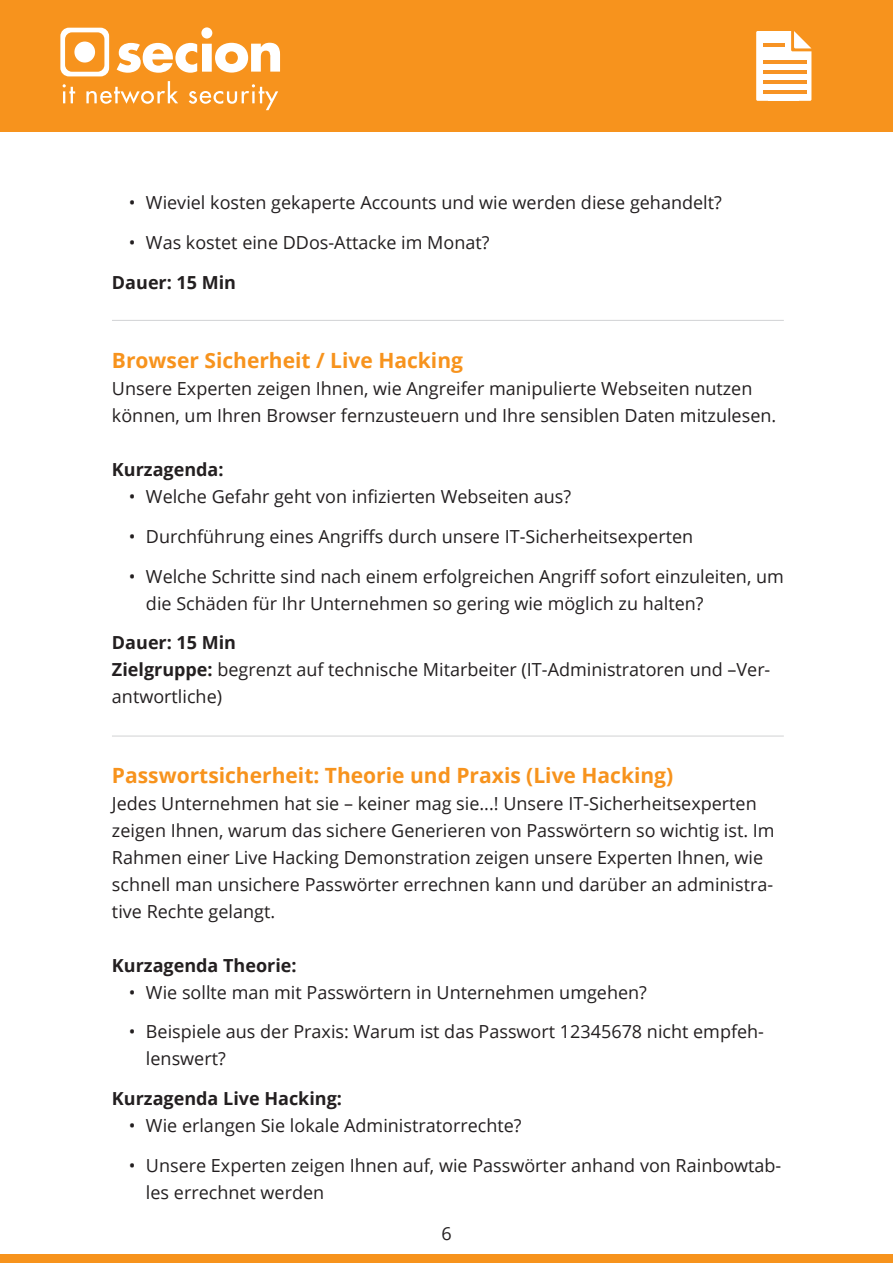
<style>
.page{position:relative;width:893px;height:1263px;background:#fff}
.page>*{position:absolute;margin:0;border:0;box-sizing:border-box;transform-origin:0 0}
.Überschrift_2{font:700 21px "Open Sans";color:#f7931d}
.t1{font:18px/27px "Open Sans";color:#231f20}
.t2{font:700 18px "Open Sans";color:#231f20}
.s1{font-weight:700}
</style>
<div class="page">
<div style="left:0;top:0;width:893px;height:132px;background:#f7931d"></div>
<svg style="left:60px;top:27px;width:220px;height:83px"></svg>
<div style="left:0;top:1254px;width:893px;height:9px;background:#f7931d"></div>
<svg style="left:756px;top:31px;width:55px;height:70px;background:#fef3e6"></svg>
<div style="left:768px;top:89px;width:31px;height:12px;background:#fff"></div>
<hr style="left:763px;top:70px;width:43px;height:4px;background:#f79324">
<hr style="left:763px;top:80px;width:43px;height:4px;background:#f79324">
<hr style="left:763px;top:90px;width:43px;height:4px;background:#f79324">
<hr style="left:763px;top:44px;width:21px;height:3px;background:#f79324">
<hr style="left:763px;top:60px;width:43px;height:4px;background:#f79324">
<hr style="left:112px;top:320px;width:672px;height:1px;background:#d1d2d4">
<hr style="left:112px;top:736px;width:672px;height:1px;background:#d1d2d4">
<p class="t1" style="left:129px;top:189px;width:594px">• Wieviel kosten gekaperte Accounts und wie werden diese gehandelt?</p>
<p class="t1" style="left:129px;top:229px;width:362px">• Was kostet eine DDos-Attacke im Monat?</p>
<p class="t2" style="left:112px;top:270px;width:126px">Dauer: 15 Min</p>
<p class="Überschrift_2" style="left:112px;top:346px;width:353px">Browser Sicherheit / Live Hacking</p>
<p class="t1" style="left:112px;top:375px;width:666px">Unsere Experten zeigen Ihnen, wie Angreifer manipulierte Webseiten nutzen können, um Ihren Browser fernzusteuern und Ihre sensiblen Daten mitzulesen.</p>
<p class="t2" style="left:112px;top:457px;width:113px">Kurzagenda:</p>
<p class="t1" style="left:129px;top:483px;width:444px">• Welche Gefahr geht von infizierten Webseiten aus?</p>
<p class="t1" style="left:129px;top:522px;width:566px">• Durchführung eines Angriffs durch unsere IT-Sicherheitsexperten</p>
<p class="t1" style="left:146px;top:562px;width:639px;text-indent:-17px">• Welche Schritte sind nach einem erfolgreichen Angriff sofort einzuleiten, um die Schäden für Ihr Unternehmen so gering wie möglich zu halten?</p>
<p class="t2" style="left:112px;top:630px;width:126px">Dauer: 15 Min</p>
<p class="t1" style="left:112px;top:656px;width:660px"><span class="s1">Zielgruppe:</span> begrenzt auf technische Mitarbeiter (IT-Administratoren und –Ver&shy;antwortliche)</p>
<p class="Überschrift_2" style="left:112px;top:760px;width:563px">Passwortsicherheit: Theorie und Praxis (Live Hacking)</p>
<p class="t1" style="left:112px;top:789px;width:664px">Jedes Unternehmen hat sie – keiner mag sie...! Unsere IT-Sicherheitsexperten zeigen Ihnen, warum das sichere Generieren von Passwörtern so wichtig ist. Im Rahmen einer Live Hacking Demonstration zeigen unsere Experten Ihnen, wie schnell man unsichere Passwörter errechnen kann und darüber an administra&shy;tive Rechte gelangt.</p>
<p class="t2" style="left:112px;top:952px;width:186px">Kurzagenda Theorie:</p>
<p class="t1" style="left:129px;top:978px;width:519px">• Wie sollte man mit Passwörtern in Unternehmen umgehen?</p>
<p class="t1" style="left:146px;top:1018px;width:620px;text-indent:-17px">• Beispiele aus der Praxis: Warum ist das Passwort 12345678 nicht empfeh&shy;lenswert?</p>
<p class="t2" style="left:112px;top:1086px;width:232px">Kurzagenda Live Hacking:</p>
<p class="t1" style="left:129px;top:1112px;width:394px">• Wie erlangen Sie lokale Administratorrechte?</p>
<p class="t1" style="left:146px;top:1151px;width:637px;text-indent:-17px">• Unsere Experten zeigen Ihnen auf, wie Passwörter anhand von Rainbowtab&shy;les errechnet werden</p>
<p class="t1" style="left:441px;top:1219px;width:12px">6</p>
</div>
